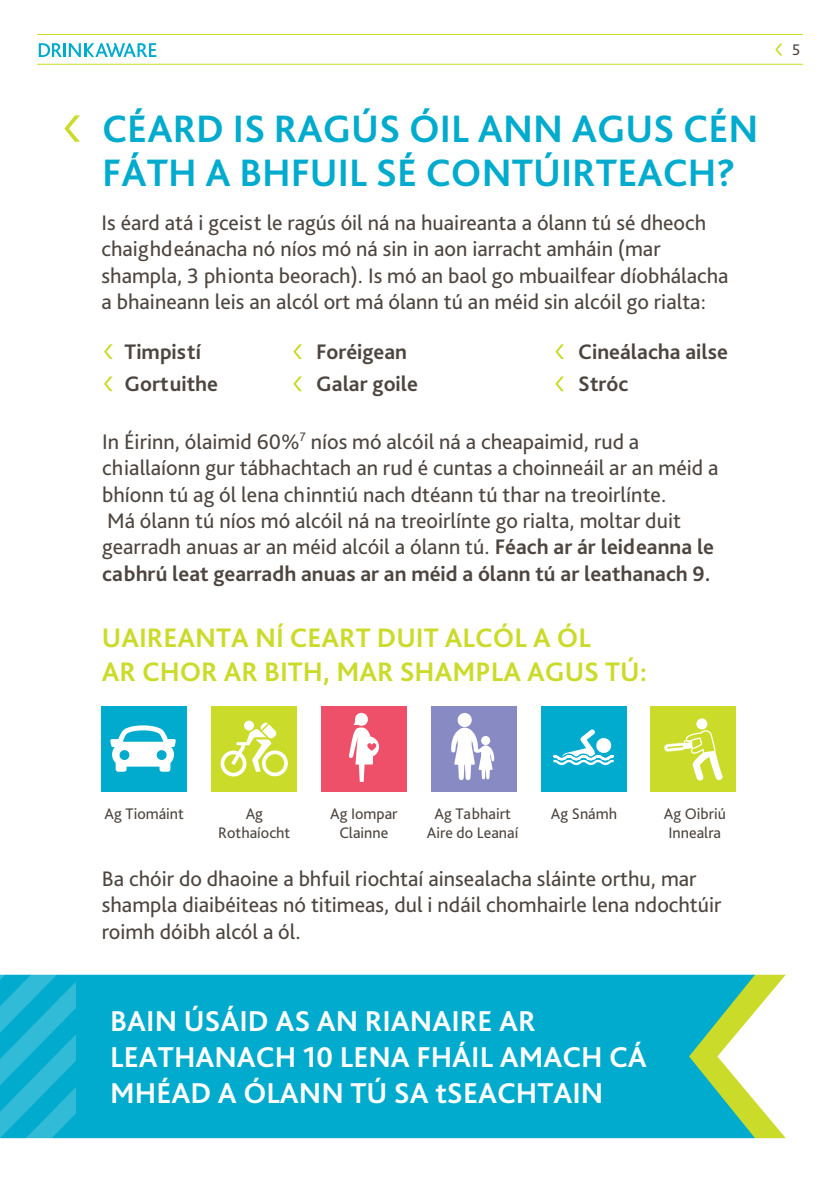
<style>
.page{position:relative;width:840px;height:1191px;background:#fff}
.page>*{position:absolute;margin:0;border:0;box-sizing:border-box;transform-origin:0 0}
.t1{font:700 40px/44px "Bliss Pro";color:#00abcd}
.t2{font:700 30px/36px "Bliss Pro";color:#fff}
.t3{font:700 28px/33.6px "Bliss Pro";color:#cadb2a}
.t4{font:22px/26.4px "Bliss Pro";color:#4d453f}
.t5{font:700 22px/32px "Bliss Pro";color:#4d453f}
.t6{font:16px/19.2px "Bliss Pro";color:#4d453f;text-align:center}
.s1{font-weight:700}
</style>
<div class="page">
<svg style="left:775px;top:44px;width:6px;height:12px"></svg>
<hr style="left:37px;top:64px;width:765px;height:1px;background:#cadb2a">
<hr style="left:37px;top:34px;width:765px;height:1px;background:#cadb2a">
<svg style="left:64px;top:115px;width:16px;height:27px"></svg>
<svg style="left:104px;top:344px;width:9px;height:15px"></svg>
<div style="left:76px;top:974px;width:612px;height:164px;background:#00abcd"></div>
<svg style="left:688px;top:974px;width:97px;height:164px"></svg>
<svg style="left:0;top:974px;width:76px;height:165px;background:#1bb3d1"></svg>
<div style="left:102px;top:706px;width:85px;height:85px;background:#00abcd"></div>
<div style="left:211px;top:706px;width:85px;height:85px;background:#cadb2a"></div>
<div style="left:321px;top:706px;width:85px;height:85px;background:#ef5069"></div>
<div style="left:431px;top:706px;width:85px;height:85px;background:#878ac3"></div>
<div style="left:540px;top:706px;width:85px;height:85px;background:#00abcd"></div>
<div style="left:650px;top:706px;width:85px;height:85px;background:#cadb2a"></div>
<svg style="left:110px;top:725px;width:66px;height:46px"></svg>
<svg style="left:244px;top:720px;width:10px;height:10px"></svg>
<svg style="left:220px;top:722px;width:68px;height:54px"></svg>
<svg style="left:349px;top:713px;width:30px;height:68px"></svg>
<svg style="left:553px;top:729px;width:60px;height:36px"></svg>
<svg style="left:451px;top:713px;width:43px;height:67px"></svg>
<svg style="left:695px;top:718px;width:12px;height:12px"></svg>
<svg style="left:663px;top:730px;width:59px;height:51px"></svg>
<svg style="left:104px;top:376px;width:9px;height:15px"></svg>
<svg style="left:293px;top:344px;width:9px;height:15px"></svg>
<svg style="left:293px;top:376px;width:9px;height:15px"></svg>
<svg style="left:555px;top:344px;width:8px;height:15px"></svg>
<svg style="left:555px;top:376px;width:8px;height:15px"></svg>
<svg style="left:39px;top:43px;width:23px;height:14px"></svg>
<hr style="left:63px;top:43px;width:3px;height:14px;background:#00abcd">
<svg style="left:69px;top:43px;width:87px;height:14px"></svg>
<h1 class="t1" style="left:102px;top:105px;width:657px">CÉARD IS RAGÚS ÓIL ANN AGUS CÉN<br>FÁTH A BHFUIL SÉ CONTÚIRTEACH?</h1>
<p class="t4" style="left:101px;top:209px;width:628px">Is éard atá i gceist le ragús óil ná na huaireanta a ólann tú sé dheoch chaighdeánacha nó níos mó ná sin in aon iarracht amháin (mar shampla, 3 phionta beorach). Is mó an baol go mbuailfear díobhálacha a bhaineann leis an alcól ort má ólann tú an méid sin alcóil go rialta:</p>
<p class="t5" style="left:578px;top:335px;width:151px">Cineálacha ailse<br>Stróc</p>
<p class="t5" style="left:124px;top:335px;width:95px">Timpistí<br>Gortuithe</p>
<p class="t5" style="left:316px;top:335px;width:103px">Foréigean<br>Galar goile</p>
<p class="t4" style="left:102px;top:428px;width:617px">In Éirinn, ólaimid 60%<sup>7</sup> níos mó alcóil ná a cheapaimid, rud a chiallaíonn gur tábhachtach an rud é cuntas a choinneáil ar an méid a bhíonn tú ag ól lena chinntiú nach dtéann tú thar na treoirlínte.<br>Má ólann tú níos mó alcóil ná na treoirlínte go rialta, moltar duit gearradh anuas ar an méid alcóil a ólann tú. <span class="s1">Féach ar ár leideanna le cabhrú leat gearradh anuas ar an méid a ólann tú ar leathanach 9.</span></p>
<p class="t3" style="left:102px;top:620px;width:546px">UAIREANTA NÍ CEART DUIT ALCÓL A ÓL<br>AR CHOR AR BITH, MAR SHAMPLA AGUS TÚ:</p>
<p class="t6" style="left:791px;top:40px;width:10px">5</p>
<p class="t6" style="left:104px;top:803px;width:81px">Ag Tiomáint</p>
<p class="t6" style="left:218px;top:803px;width:73px">Ag<br>Rothaíocht</p>
<p class="t6" style="left:330px;top:803px;width:69px">Ag Iompar<br>Clainne</p>
<p class="t6" style="left:426px;top:803px;width:93px">Ag Tabhairt<br>Aire do Leanaí</p>
<p class="t6" style="left:550px;top:803px;width:68px">Ag Snámh</p>
<p class="t6" style="left:663px;top:803px;width:64px;text-align:left">Ag Oibriú<br>Innealra</p>
<p class="t4" style="left:102px;top:865px;width:620px">Ba chóir do dhaoine a bhfuil riochtaí ainsealacha sláinte orthu, mar shampla diaibéiteas nó titimeas, dul i ndáil chomhairle lena ndochtúir roimh dóibh alcól a ól.</p>
<h2 class="t2" style="left:110px;top:1002px;width:538px">BAIN ÚSÁID AS AN RIANAIRE AR<br>LEATHANACH 10 LENA FHÁIL AMACH CÁ<br>MHÉAD A ÓLANN TÚ SA tSEACHTAIN</h2>
</div>
